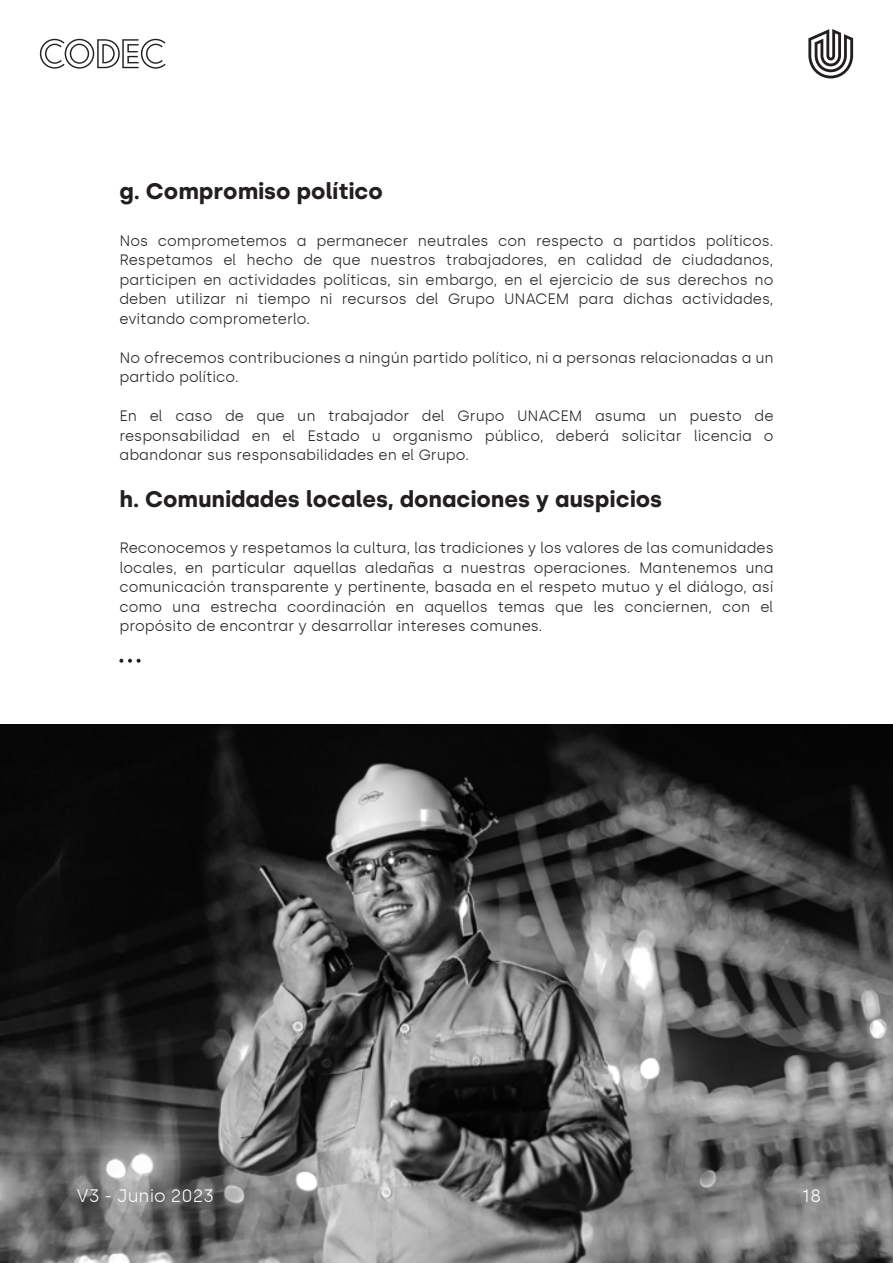
<style>
.page{position:relative;width:893px;height:1263px;background:#fff}
.page>*{position:absolute;margin:0;border:0;box-sizing:border-box;transform-origin:0 0}
.t1{font:700 22.5px "Silka";color:#231f20}
.t2{font:300 18px "Silka";color:#fff}
.t3{font:300 15px/19.5px "Silka";color:#231f20;text-align:justify}
</style>
<div class="page">
<svg style="left:808px;top:29px;width:45px;height:49px"></svg>
<svg style="left:40px;top:39px;width:126px;height:30px"></svg>
<img style="left:0;top:724px;width:893px;height:539px">
<svg style="left:119px;top:659px;width:22px;height:4px"></svg>
<h1 class="t1" style="left:119px;top:178px;width:265px">g. Compromiso político</h1>
<p class="t3" style="left:119px;top:231px;width:656px">Nos comprometemos a permanecer neutrales con respecto a partidos políticos.<br>Respetamos el hecho de que nuestros trabajadores, en calidad de ciudadanos, participen en actividades políticas, sin embargo, en el ejercicio de sus derechos no deben utilizar ni tiempo ni recursos del Grupo UNACEM para dichas actividades, evitando comprometerlo.</p>
<p class="t3" style="left:119px;top:348px;width:656px">No ofrecemos contribuciones a ningún partido político, ni a personas relacionadas a un partido político.</p>
<p class="t3" style="left:119px;top:406px;width:656px">En el caso de que un trabajador del Grupo UNACEM asuma un puesto de responsabilidad en el Estado u organismo público, deberá solicitar licencia o abandonar sus responsabilidades en el Grupo.</p>
<h1 class="t1" style="left:119px;top:486px;width:544px">h. Comunidades locales, donaciones y auspicios</h1>
<p class="t3" style="left:119px;top:538px;width:656px">Reconocemos y respetamos la cultura, las tradiciones y los valores de las comunidades locales, en particular aquellas aledañas a nuestras operaciones. Mantenemos una comunicación transparente y pertinente, basada en el respeto mutuo y el diálogo, así como una estrecha coordinación en aquellos temas que les conciernen, con el propósito de encontrar y desarrollar intereses comunes.</p>
<p class="t2" style="left:77px;top:1185px;width:139px">V3 - Junio 2023</p>
<p class="t2" style="left:802px;top:1185px;width:21px">18</p>
</div>
